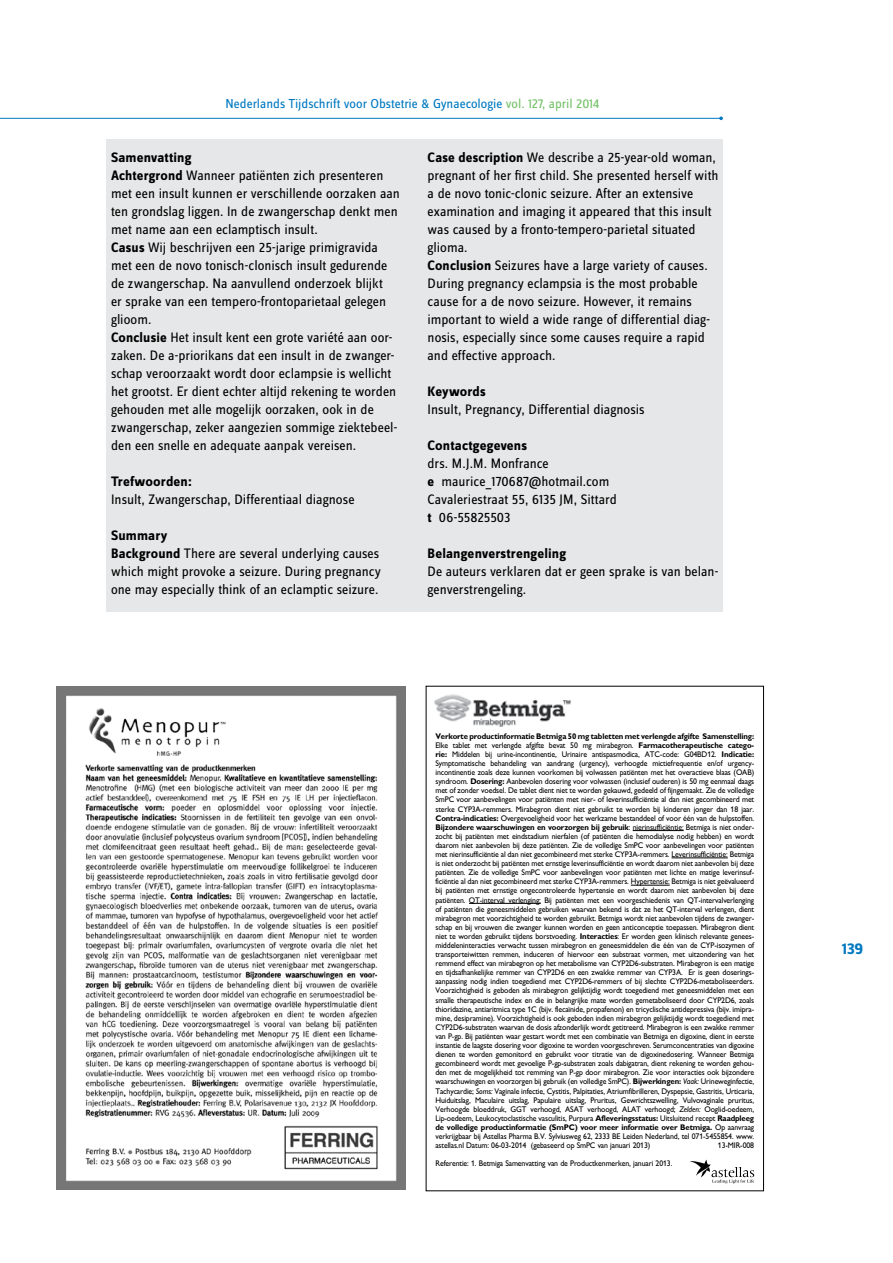
<style>
.page{position:relative;width:893px;height:1263px;background:#fff}
.page>*{position:absolute;margin:0;border:0;box-sizing:border-box;transform-origin:0 0}
.t1{font:700 16.5px "Zine Sans Dis";color:#0079c1}
.t2{font:14.25px/18px "Zine Sans Dis";color:#000}
.t3{font:700 14.25px "Zine Sans Dis";letter-spacing:.01em;color:#000}
.t4{font:13.5px "Zine Sans Dis";color:#0079c1}
.t5{font:8.25px/9.1px "Gill Alt One";letter-spacing:-.015em;color:#000;text-align:justify;scale:.95 1}
.s1{color:#73c167}
.s2{font-weight:700}
.s3{font-style:italic}
</style>
<div class="page">
<hr style="left:0;top:118px;width:721px;height:1px;background:#0079c1">
<div style="left:107px;top:139px;width:616px;height:473px;background:#e6e7e8"></div>
<img style="left:57px;top:686px;width:348px;height:503px">
<hr style="left:633px;top:830px;width:51px;height:1px;background:#000">
<hr style="left:671px;top:858px;width:57px;height:1px;background:#000">
<hr style="left:631px;top:885px;width:39px;height:1px;background:#000">
<hr style="left:469px;top:903px;width:72px;height:1px;background:#000">
<svg style="left:690px;top:1159px;width:64px;height:24px"></svg>
<img style="left:434px;top:694px;width:137px;height:33px">
<h3 class="t4" style="left:226px;top:97px;width:375px">Nederlands Tijdschrift voor Obstetrie &amp; Gynaecologie <span class="s1">vol. 127, april 2014</span></h3>
<p class="t2" style="left:111px;top:149px;width:290px"><span class="s2">Samenvatting<br>Achtergrond</span> Wanneer patiënten zich presenteren met een insult kunnen er verschillende oorzaken aan ten grondslag liggen. In de zwangerschap denkt men met name aan een eclamptisch insult.<br><span class="s2">Casus</span> Wij beschrijven een 25-jarige primigravida met een de novo tonisch-clonisch insult gedurende de zwangerschap. Na aanvullend onderzoek blijkt<br>er sprake van een tempero-frontoparietaal gelegen glioom.<br><span class="s2">Conclusie</span> Het insult kent een grote variété aan oor&shy;zaken. De a-priorikans dat een insult in de zwanger&shy;schap veroorzaakt wordt door eclampsie is wellicht het grootst. Er dient echter altijd rekening te worden gehouden met alle mogelijk oorzaken, ook in de zwangerschap, zeker aangezien sommige ziektebeel&shy;den een snelle en adequate aanpak vereisen.</p>
<h2 class="t3" style="left:111px;top:474px;width:82px">Trefwoorden:</h2>
<h2 class="t2" style="left:111px;top:491px;width:245px">Insult, Zwangerschap, Differentiaal diagnose</h2>
<h2 class="t2" style="left:111px;top:527px;width:271px"><span class="s2">Summary<br>Background</span> There are several underlying causes which might provoke a seizure. During pregnancy one may especially think of an eclamptic seizure.</h2>
<p class="t2" style="left:428px;top:149px;width:292px"><span class="s2">Case description</span> We describe a 25-year-old woman, pregnant of her first child. She presented herself with a de novo tonic-clonic seizure. After an extensive examination and imaging it appeared that this insult was caused by a fronto-tempero-parietal situated glioma.<br><span class="s2">Conclusion</span> Seizures have a large variety of causes.<br>During pregnancy eclampsia is the most probable cause for a de novo seizure. However, it remains important to wield a wide range of differential diag&shy;nosis, especially since some causes require a rapid and effective approach.</p>
<h2 class="t3" style="left:428px;top:384px;width:60px">Keywords</h2>
<h2 class="t2" style="left:428px;top:401px;width:219px">Insult, Pregnancy, Differential diagnosis</h2>
<h2 class="t3" style="left:428px;top:438px;width:101px">Contactgegevens</h2>
<h2 class="t2" style="left:428px;top:455px;width:191px">drs. M.J.M. Monfrance<br><span class="s2">e</span> maurice_170687@hotmail.com<br>Cavaleriestraat 55, 6135 JM, Sittard <span class="s2">t</span> 06-55825503</h2>
<h2 class="t3" style="left:428px;top:546px;width:140px">Belangenverstrengeling</h2>
<h2 class="t2" style="left:428px;top:563px;width:292px">De auteurs verklaren dat er geen sprake is van belan&shy;genverstrengeling.</h2>
<p class="t5" style="left:435px;top:731px;width:337px"><span class="s2">Verkorte productinformatie Betmiga 50 mg tabletten met verlengde afgifte Samenstelling:<br></span>Elke tablet met verlengde afgifte bevat 50 mg mirabegron. <span class="s2">Farmacotherapeutische catego&shy;rie:</span> Middelen bij urine-incontinentie, Urinaire antispasmodica, ATC-code: G04BD12. <span class="s2">Indicatie:<br></span>Symptomatische behandeling van aandrang (urgency), verhoogde mictiefrequentie en/of urgency&shy;incontinentie zoals deze kunnen voorkomen bij volwassen patiënten met het overactieve blaas (OAB) syndroom. <span class="s2">Dosering:</span> Aanbevolen dosering voor volwassen (inclusief ouderen) is 50 mg eenmaal daags met of zonder voedsel. De tablet dient niet te worden gekauwd, gedeeld of fijngemaakt. Zie de volledige SmPC voor aanbevelingen voor patiënten met nier- of leverinsufficiëntie al dan niet gecombineerd met sterke CYP3A-remmers. Mirabegron dient niet gebruikt te worden bij kinderen jonger dan 18 jaar.<br><span class="s2">Contra-indicaties:</span> Overgevoeligheid voor het werkzame bestanddeel of voor één van de hulpstoffen.<br><span class="s2">Bijzondere waarschuwingen en voorzorgen bij gebruik</span>: nierinsufficiëntie: Betmiga is niet onder&shy;zocht bij patiënten met eindstadium nierfalen (of patiënten die hemodialyse nodig hebben) en wordt daarom niet aanbevolen bij deze patiënten. Zie de volledige SmPC voor aanbevelingen voor patiënten met nierinsufficiëntie al dan niet gecombineerd met sterke CYP3A-remmers. Leverinsufficiëntie: Betmiga is niet onderzocht bij patiënten met ernstige leverinsufficiëntie en wordt daarom niet aanbevolen bij deze patiënten. Zie de volledige SmPC voor aanbevelingen voor patiënten met lichte en matige leverinsuf&shy;ficiëntie al dan niet gecombineerd met sterke CYP3A-remmers. Hypertensie: Betmiga is niet geëvalueerd bij patiënten met ernstige ongecontroleerde hypertensie en wordt daarom niet aanbevolen bij deze patiënten. QT-interval verlenging: Bij patiënten met een voorgeschiedenis van QT-intervalverlenging of patiënten die geneesmiddelen gebruiken waarvan bekend is dat ze het QT-interval verlengen, dient mirabegron met voorzichtigheid te worden gebruikt. Betmiga wordt niet aanbevolen tijdens de zwanger&shy;schap en bij vrouwen die zwanger kunnen worden en geen anticonceptie toepassen. Mirabegron dient niet te worden gebruikt tijdens borstvoeding. <span class="s2">Interacties</span>: Er worden geen klinisch relevante genees&shy;middeleninteracties verwacht tussen mirabegron en geneesmiddelen die één van de CYP-isozymen of transporteiwitten remmen, induceren of hiervoor een substraat vormen, met uitzondering van het remmend effect van mirabegron op het metabolisme van CYP2D6-substraten. Mirabegron is een matige en tijdsafhankelijke remmer van CYP2D6 en een zwakke remmer van CYP3A. Er is geen doserings&shy;aanpassing nodig indien toegediend met CYP2D6-remmers of bij slechte CYP2D6-metaboliseerders.<br>Voorzichtigheid is geboden als mirabegron gelijktijdig wordt toegediend met geneesmiddelen met een smalle therapeutische index en die in belangrijke mate worden gemetaboliseerd door CYP2D6, zoals thioridazine, antiaritmica type 1C (bijv. flecaïnide, propafenon) en tricyclische antidepressiva (bijv. imipra&shy;mine, desipramine). Voorzichtigheid is ook geboden indien mirabegron gelijktijdig wordt toegediend met CYP2D6-substraten waarvan de dosis afzonderlijk wordt getitreerd. Mirabegron is een zwakke remmer van P-gp. Bij patiënten waar gestart wordt met een combinatie van Betmiga en digoxine, dient in eerste instantie de laagste dosering voor digoxine te worden voorgeschreven. Serumconcentraties van digoxine dienen te worden gemonitord en gebruikt voor titratie van de digoxinedosering. Wanneer Betmiga gecombineerd wordt met gevoelige P-gp-substraten zoals dabigatran, dient rekening te worden gehou&shy;den met de mogelijkheid tot remming van P-gp door mirabegron. Zie voor interacties ook bijzondere waarschuwingen en voorzorgen bij gebruik (en volledige SmPC). <span class="s2">Bijwerkingen:</span> <span class="s3">Vaak:</span> Urineweginfectie, Tachycardie; <span class="s3">Soms:</span> Vaginale infectie, Cystitis, Palpitaties, Atriumfibrilleren, Dyspepsie, Gastritis, Urticaria, Huiduitslag, Maculaire uitslag, Papulaire uitslag, Pruritus, Gewrichtszwelling, Vulvovaginale pruritus, Verhoogde bloeddruk, GGT verhoogd, ASAT verhoogd, ALAT verhoogd; <span class="s3">Zelden:</span> Ooglid-oedeem, Lip-oedeem, Leukocytoclastische vasculitis, Purpura <span class="s2">Afleveringsstatus:</span> Uitsluitend recept <span class="s2">Raadpleeg de volledige productinformatie (SmPC) voor meer informatie over Betmiga.</span> Op aanvraag verkrijgbaar bij Astellas Pharma B.V. Sylviusweg 62, 2333 BE Leiden Nederland, tel 071-5455854. www. astellas.nl Datum: 06-03-2014 (gebaseerd op SmPC van januari 2013)</p>
<p class="t5" style="left:718px;top:1141px;width:40px">13-MIR-008</p>
<p class="t5" style="left:435px;top:1159px;width:251px">Referentie: 1. Betmiga Samenvatting van de Productkenmerken, januari 2013.</p>
<h1 class="t1" style="left:842px;top:940px;width:23px">139</h1>
</div>
